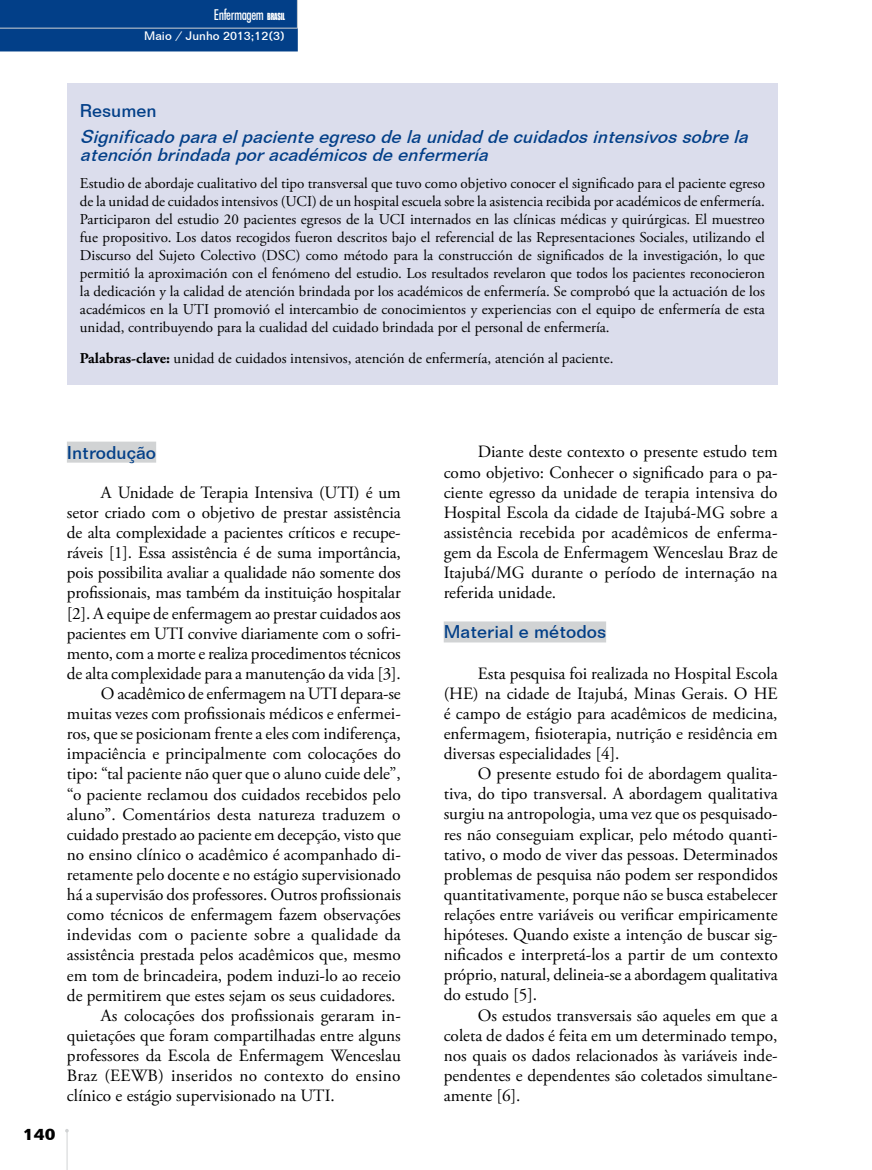
<style>
.page{position:relative;width:872px;height:1170px;background:#fff}
.page>*{position:absolute;margin:0;border:0;box-sizing:border-box;transform-origin:0 0}
.t1{font:italic 500 18px/18px "Folio BT";color:#023f88}
.t2{font:500 18px "Folio BT";color:#023f88}
.t3{font:17.25px/20.1px "Adobe Garamond Pro";color:#000;text-align:justify}
.t4{font:17.25px "Adobe Garamond Pro";letter-spacing:.02em;color:#000}
.t5{font:700 16.5px "Folio BT";color:#000}
.t6{font:15px/18px "Adobe Garamond Pro";color:#000;text-align:justify}
.t7{font:500 condensed 15px "Futura BT";letter-spacing:-.03em;color:#fff;scale:.9 1}
.t8{font:500 12px "Folio BT";color:#fff}
.s1{font-family:"Impact";font-weight:400;font-stretch:normal;font-size:9px}
.s2{font-weight:700}
</style>
<div class="page">
<hr style="left:67px;top:1132px;width:1px;height:37px;background:#d1d3d4">
<div style="left:0;top:0;width:298px;height:51px;background:#023f88"></div>
<hr style="left:0;top:28px;width:298px;height:1px;background:#d1d3d4">
<div style="left:67px;top:83px;width:710px;height:301px;background:#dbddec"></div>
<div style="left:67px;top:441px;width:89px;height:21px;background:#d1d3d4"></div>
<div style="left:444px;top:621px;width:162px;height:21px;background:#d1d3d4"></div>
<p class="t7" style="left:214px;top:6px;width:80px">Enfermagem <span class="s1">BRASIL</span></p>
<p class="t8" style="left:144px;top:28px;width:142px">Maio / Junho 2013;12(3)</p>
<p class="t2" style="left:80px;top:99px;width:78px">Resumen</p>
<p class="t1" style="left:80px;top:128px;width:675px">Significadoparaelpacienteegresodelaunidaddecuidadosintensivossobrela atenciónbrindadaporacadémicosdeenfermería</p>
<p class="t6" style="left:80px;top:174px;width:686px">Estudio de abordaje cualitativo del tipo transversal que tuvo como objetivo conocer el significado para el paciente egreso de la unidad de cuidados intensivos (UCI) de un hospital escuela sobre la asistencia recibida por académicos de enfermería.<br>Participaron del estudio 20 pacientes egresos de la UCI internados en las clínicas médicas y quirúrgicas. El muestreo fue propositivo. Los datos recogidos fueron descritos bajo el referencial de las Representaciones Sociales, utilizando el Discurso del Sujeto Colectivo (DSC) como método para la construcción de significados de la investigación, lo que permitió la aproximación con el fenómeno del estudio. Los resultados revelaron que todos los pacientes reconocieron la dedicación y la calidad de atención brindada por los académicos de enfermería. Se comprobó que la actuación de los académicos en la UTI promovió el intercambio de conocimientos y experiencias con el equipo de enfermería de esta unidad, contribuyendo para la cualidad del cuidado brindada por el personal de enfermería.</p>
<p class="t6" style="left:80px;top:349px;width:535px"><span class="s2">Palabras-clave:</span> unidad de cuidados intensivos, atención de enfermería, atención al paciente.</p>
<p class="t5" style="left:23px;top:1123px;width:34px">140</p>
<p class="t2" style="left:67px;top:441px;width:91px">Introdução</p>
<p class="t3" style="left:101px;top:483px;width:301px">A Unidade de Terapia Intensiva (UTI) é um</p>
<p class="t3" style="left:67px;top:503px;width:335px">setor criado com o objetivo de prestar assistência</p>
<p class="t3" style="left:67px;top:523px;width:335px">de alta complexidade a pacientes críticos e recupe-</p>
<p class="t3" style="left:67px;top:543px;width:335px">ráveis [1]. Essa assistência é de suma importância,</p>
<p class="t3" style="left:67px;top:563px;width:335px">pois possibilita avaliar a qualidade não somente dos</p>
<p class="t3" style="left:67px;top:583px;width:335px">profissionais, mas também da instituição hospitalar</p>
<p class="t3" style="left:67px;top:603px;width:335px">[2]. A equipe de enfermagem ao prestar cuidados aos</p>
<p class="t3" style="left:67px;top:623px;width:335px">pacientes em UTI convive diariamente com o sofri-</p>
<p class="t3" style="left:67px;top:643px;width:335px">mento, com a morte e realiza procedimentos técnicos</p>
<p class="t3" style="left:67px;top:664px;width:335px">de alta complexidade para a manutenção da vida [3].</p>
<p class="t3" style="left:101px;top:684px;width:301px">O acadêmico de enfermagem na UTI depara-se</p>
<p class="t3" style="left:67px;top:704px;width:335px">muitas vezes com profissionais médicos e enfermei-</p>
<p class="t3" style="left:67px;top:724px;width:335px">ros, que se posicionam frente a eles com indiferença,</p>
<p class="t3" style="left:67px;top:744px;width:335px">impaciência e principalmente com colocações do</p>
<p class="t3" style="left:67px;top:764px;width:335px">tipo: “tal paciente não quer que o aluno cuide dele”,</p>
<p class="t3" style="left:67px;top:784px;width:335px">“o paciente reclamou dos cuidados recebidos pelo</p>
<p class="t3" style="left:67px;top:804px;width:335px">aluno”. Comentários desta natureza traduzem o</p>
<p class="t3" style="left:67px;top:824px;width:336px">cuidado prestado ao paciente em decepção, visto que</p>
<p class="t3" style="left:67px;top:844px;width:335px">no ensino clínico o acadêmico é acompanhado di-</p>
<p class="t3" style="left:67px;top:865px;width:335px">retamente pelo docente e no estágio supervisionado</p>
<p class="t3" style="left:67px;top:885px;width:335px">há a supervisão dos professores. Outros profissionais</p>
<p class="t3" style="left:67px;top:905px;width:335px">como técnicos de enfermagem fazem observações</p>
<p class="t3" style="left:67px;top:925px;width:335px">indevidas com o paciente sobre a qualidade da</p>
<p class="t3" style="left:67px;top:945px;width:335px">assistência prestada pelos acadêmicos que, mesmo</p>
<p class="t3" style="left:67px;top:965px;width:335px">em tom de brincadeira, podem induzi-lo ao receio</p>
<p class="t3" style="left:67px;top:985px;width:330px">de permitirem que estes sejam os seus cuidadores.</p>
<p class="t3" style="left:101px;top:1005px;width:301px">As colocações dos profissionais geraram in-</p>
<p class="t3" style="left:67px;top:1025px;width:335px">quietações que foram compartilhadas entre alguns</p>
<p class="t3" style="left:67px;top:1045px;width:336px">professores da Escola de Enfermagem Wenceslau</p>
<p class="t4" style="left:67px;top:1065px;width:335px">Braz (EEWB) inseridos no contexto do ensino</p>
<p class="t3" style="left:67px;top:1086px;width:269px">clínico e estágio supervisionado na UTI.</p>
<p class="t3" style="left:444px;top:442px;width:335px;text-indent:34px">Diante deste contexto o presente estudo tem como objetivo: Conhecer o significado para o pa&shy;ciente egresso da unidade de terapia intensiva do Hospital Escola da cidade de Itajubá-MG sobre a assistência recebida por acadêmicos de enferma&shy;gem da Escola de Enfermagem Wenceslau Braz de Itajubá/MG durante o período de internação na referida unidade.</p>
<p class="t2" style="left:444px;top:621px;width:164px">Material e métodos</p>
<p class="t3" style="left:444px;top:663px;width:335px;text-indent:34px">Esta pesquisa foi realizada no Hospital Escola (HE) na cidade de Itajubá, Minas Gerais. O HE é campo de estágio para acadêmicos de medicina, enfermagem, fisioterapia, nutrição e residência em diversas especialidades [4].</p>
<p class="t3" style="left:444px;top:764px;width:335px;text-indent:34px">O presente estudo foi de abordagem qualita&shy;tiva, do tipo transversal. A abordagem qualitativa surgiu na antropologia, uma vez que os pesquisado&shy;res não conseguiam explicar, pelo método quanti&shy;tativo, o modo de viver das pessoas. Determinados problemas de pesquisa não podem ser respondidos quantitativamente, porque não se busca estabelecer relações entre variáveis ou verificar empiricamente hipóteses. Quando existe a intenção de buscar sig&shy;nificados e interpretá-los a partir de um contexto próprio, natural, delineia-se a abordagem qualitativa do estudo [5].</p>
<p class="t3" style="left:444px;top:1005px;width:335px;text-indent:34px">Os estudos transversais são aqueles em que a coleta de dados é feita em um determinado tempo, nos quais os dados relacionados às variáveis inde&shy;pendentes e dependentes são coletados simultane&shy;amente [6].</p>
</div>
